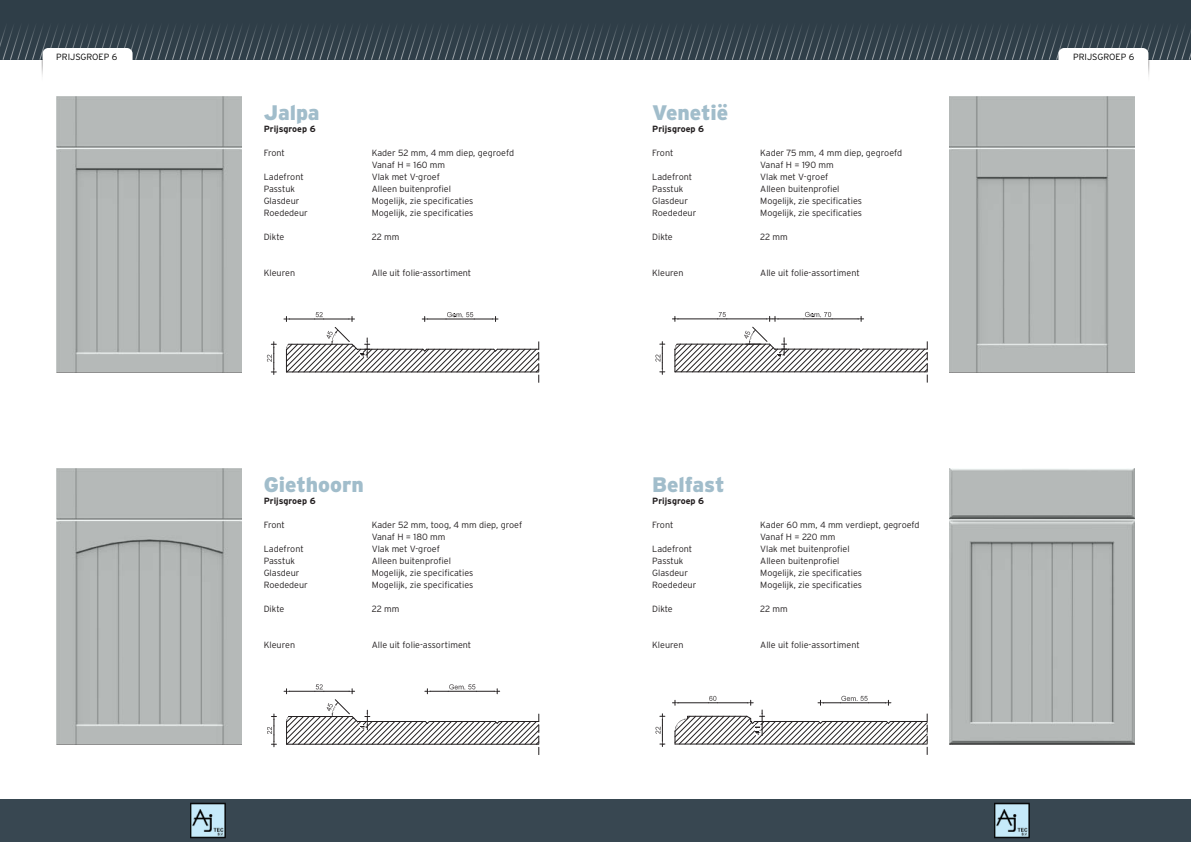
<style>
.page{position:relative;width:1191px;height:842px;background:#fff}
.page>*{position:absolute;margin:0;border:0;box-sizing:border-box;transform-origin:0 0}
.t1{font:900 21px "Interstate";color:#a1bdcb}
.t2{font:300 9px/12px "Interstate";color:#231f20}
.t3{font:700 9px "Interstate";color:#231f20}
.t4{font:300 9px "Interstate";color:#000}
</style>
<div class="page">
<img style="left:56px;top:96px;width:185px;height:276px">
<img style="left:56px;top:468px;width:185px;height:276px">
<img style="left:949px;top:96px;width:185px;height:276px">
<img style="left:949px;top:468px;width:185px;height:277px">
<svg style="left:267px;top:342px;width:9px;height:32px"></svg>
<svg style="left:284px;top:312px;width:70px;height:9px"></svg>
<svg style="left:422px;top:312px;width:76px;height:9px"></svg>
<svg style="left:286px;top:327px;width:254px;height:56px"></svg>
<hr style="left:497px;top:349px;width:42px;height:1px;background:#231f20">
<svg style="left:267px;top:714px;width:9px;height:33px"></svg>
<svg style="left:284px;top:684px;width:256px;height:71px"></svg>
<hr style="left:499px;top:721px;width:40px;height:1px;background:#231f20">
<svg style="left:655px;top:342px;width:10px;height:32px"></svg>
<hr style="left:727px;top:319px;width:39px;height:1px;background:#231f20">
<hr style="left:678px;top:319px;width:39px;height:1px;background:#231f20">
<svg style="left:672px;top:316px;width:7px;height:5px"></svg>
<svg style="left:717px;top:312px;width:10px;height:8px"></svg>
<svg style="left:766px;top:312px;width:97px;height:9px"></svg>
<svg style="left:674px;top:327px;width:254px;height:56px"></svg>
<svg style="left:655px;top:714px;width:10px;height:32px"></svg>
<svg style="left:672px;top:696px;width:256px;height:59px"></svg>
<hr style="left:890px;top:721px;width:37px;height:1px;background:#231f20">
<svg style="left:0;top:0;width:1191px;height:60px;background:#33424c"></svg>
<div style="left:51px;top:794px;width:65px;height:37px;background:linear-gradient(to right,#fff,#fff);border-radius:6px"></div>
<div style="left:43px;top:48px;width:90px;height:21px;background:#fff;border-radius:6px"></div>
<img style="left:41px;top:60px;width:2px;height:17px">
<div style="left:1058px;top:48px;width:90px;height:21px;background:#fff;border-radius:6px"></div>
<img style="left:1148px;top:60px;width:2px;height:17px">
<div style="left:0;top:800px;width:1191px;height:42px;background:#384751"></div>
<p class="t4" style="left:56px;top:52px;width:63px">PRIJSGROEP 6</p>
<p class="t4" style="left:1073px;top:52px;width:63px">PRIJSGROEP 6</p>
<h1 class="t1" style="left:264px;top:101px;width:57px">Jalpa</h1>
<h1 class="t1" style="left:652px;top:101px;width:78px">Venetië</h1>
<p class="t3" style="left:264px;top:124px;width:54px">Prijsgroep 6</p>
<p class="t2" style="left:264px;top:147px;width:23px">Front</p>
<p class="t2" style="left:372px;top:147px;width:144px">Kader 52 mm, 4 mm diep, gegroefd<br>Vanaf H = 160 mm</p>
<p class="t2" style="left:264px;top:171px;width:42px">Ladefront</p>
<p class="t2" style="left:372px;top:171px;width:70px">Vlak met V-groef</p>
<p class="t2" style="left:264px;top:183px;width:33px">Passtuk</p>
<p class="t2" style="left:372px;top:183px;width:81px">Alleen buitenprofiel</p>
<p class="t2" style="left:264px;top:195px;width:37px">Glasdeur</p>
<p class="t2" style="left:372px;top:195px;width:103px">Mogelijk, zie specificaties</p>
<p class="t2" style="left:264px;top:207px;width:46px">Roededeur</p>
<p class="t2" style="left:372px;top:207px;width:103px">Mogelijk, zie specificaties</p>
<p class="t2" style="left:264px;top:231px;width:22px">Dikte</p>
<p class="t2" style="left:372px;top:231px;width:29px">22 mm</p>
<p class="t2" style="left:264px;top:267px;width:33px">Kleuren</p>
<p class="t2" style="left:372px;top:267px;width:101px">Alle uit folie-assortiment</p>
<p class="t3" style="left:652px;top:124px;width:54px">Prijsgroep 6</p>
<p class="t2" style="left:652px;top:147px;width:23px">Front</p>
<p class="t2" style="left:760px;top:147px;width:143px">Kader 75 mm, 4 mm diep, gegroefd<br>Vanaf H = 190 mm</p>
<p class="t2" style="left:652px;top:171px;width:42px">Ladefront</p>
<p class="t2" style="left:760px;top:171px;width:70px">Vlak met V-groef</p>
<p class="t2" style="left:652px;top:183px;width:33px">Passtuk</p>
<p class="t2" style="left:760px;top:183px;width:81px">Alleen buitenprofiel</p>
<p class="t2" style="left:652px;top:195px;width:37px">Glasdeur</p>
<p class="t2" style="left:760px;top:195px;width:103px">Mogelijk, zie specificaties</p>
<p class="t2" style="left:652px;top:207px;width:46px">Roededeur</p>
<p class="t2" style="left:760px;top:207px;width:103px">Mogelijk, zie specificaties</p>
<p class="t2" style="left:652px;top:231px;width:22px">Dikte</p>
<p class="t2" style="left:760px;top:231px;width:29px">22 mm</p>
<p class="t2" style="left:652px;top:267px;width:33px">Kleuren</p>
<p class="t2" style="left:760px;top:267px;width:101px">Alle uit folie-assortiment</p>
<h1 class="t1" style="left:264px;top:473px;width:102px">Giethoorn</h1>
<h1 class="t1" style="left:652px;top:473px;width:74px">Belfast</h1>
<p class="t3" style="left:264px;top:496px;width:54px">Prijsgroep 6</p>
<p class="t2" style="left:264px;top:519px;width:23px">Front</p>
<p class="t2" style="left:372px;top:519px;width:152px">Kader 52 mm, toog, 4 mm diep, groef<br>Vanaf H = 180 mm</p>
<p class="t2" style="left:264px;top:543px;width:42px">Ladefront</p>
<p class="t2" style="left:372px;top:543px;width:70px">Vlak met V-groef</p>
<p class="t2" style="left:264px;top:555px;width:33px">Passtuk</p>
<p class="t2" style="left:372px;top:555px;width:81px">Alleen buitenprofiel</p>
<p class="t2" style="left:264px;top:567px;width:37px">Glasdeur</p>
<p class="t2" style="left:372px;top:567px;width:103px">Mogelijk, zie specificaties</p>
<p class="t2" style="left:264px;top:579px;width:46px">Roededeur</p>
<p class="t2" style="left:372px;top:579px;width:103px">Mogelijk, zie specificaties</p>
<p class="t2" style="left:264px;top:603px;width:22px">Dikte</p>
<p class="t2" style="left:372px;top:603px;width:29px">22 mm</p>
<p class="t2" style="left:264px;top:639px;width:33px">Kleuren</p>
<p class="t2" style="left:372px;top:639px;width:101px">Alle uit folie-assortiment</p>
<p class="t3" style="left:652px;top:496px;width:54px">Prijsgroep 6</p>
<p class="t2" style="left:652px;top:519px;width:23px">Front</p>
<p class="t2" style="left:760px;top:519px;width:161px">Kader 60 mm, 4 mm verdiept, gegroefd<br>Vanaf H = 220 mm</p>
<p class="t2" style="left:652px;top:543px;width:42px">Ladefront</p>
<p class="t2" style="left:760px;top:543px;width:91px">Vlak met buitenprofiel</p>
<p class="t2" style="left:652px;top:555px;width:33px">Passtuk</p>
<p class="t2" style="left:760px;top:555px;width:81px">Alleen buitenprofiel</p>
<p class="t2" style="left:652px;top:567px;width:37px">Glasdeur</p>
<p class="t2" style="left:760px;top:567px;width:103px">Mogelijk, zie specificaties</p>
<p class="t2" style="left:652px;top:579px;width:46px">Roededeur</p>
<p class="t2" style="left:760px;top:579px;width:103px">Mogelijk, zie specificaties</p>
<p class="t2" style="left:652px;top:603px;width:22px">Dikte</p>
<p class="t2" style="left:760px;top:603px;width:29px">22 mm</p>
<p class="t2" style="left:652px;top:639px;width:33px">Kleuren</p>
<p class="t2" style="left:760px;top:639px;width:101px">Alle uit folie-assortiment</p>
</div>
